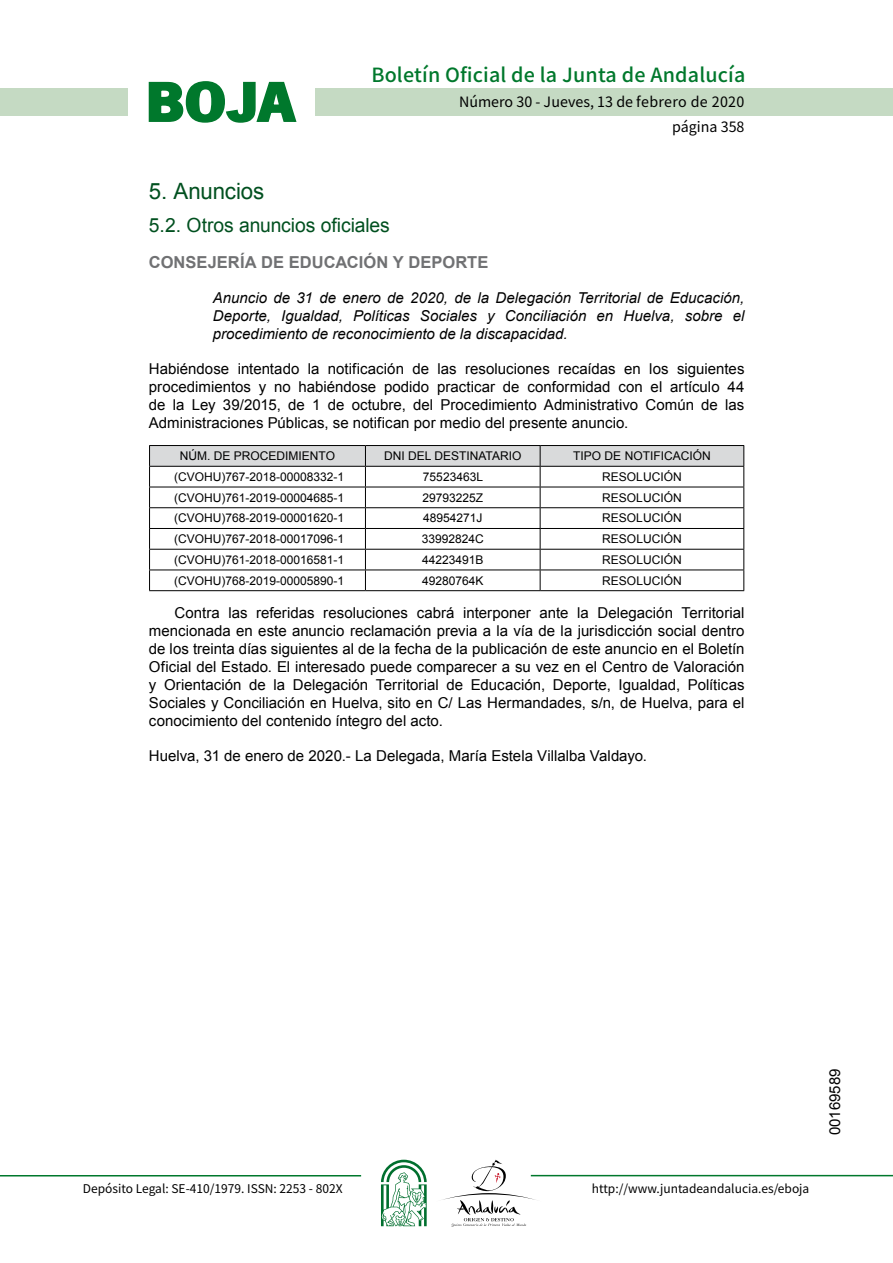
<style>
.page{position:relative;width:893px;height:1263px;background:#fff}
.page>*{position:absolute;margin:0;border:0;box-sizing:border-box;transform-origin:0 0}
.t1{font:700 57.75px "News Got T";color:#00782c;scale:1.14 1}
.t2{font:22.5px "Arial";letter-spacing:-.005em;color:#00501f}
.t3{font:500 19.5px "Noto Sans HK";letter-spacing:.01em;color:#00782c}
.t4{font:19.5px "Arial";letter-spacing:-.005em;color:#00501f}
.t5{font:700 16.5px "Arial";color:#707173}
.t6{font:15px/18px "Arial";color:#000;text-align:justify}
.t7{font:italic 15px/18px "Arial";color:#000;text-align:justify}
.t8{font:14.25px/24.5px "Noto Sans HK";color:#000;text-align:right}
.t9{font:12px "Arial";color:#000}
.t10{font:12px "Noto Sans HK";color:#000}
</style>
<div class="page">
<div style="left:315px;top:88px;width:577px;height:28px;background:#c5dac3"></div>
<div style="left:0;top:88px;width:128px;height:28px;background:#c5dac3"></div>
<hr style="left:0;top:1175px;width:361px;height:2px;background:#00782c">
<hr style="left:531px;top:1175px;width:361px;height:1px;background:#00782c">
<svg style="left:148px;top:81px;width:149px;height:42px"></svg>
<svg style="left:442px;top:1160px;width:100px;height:67px"></svg>
<svg style="left:381px;top:1160px;width:45px;height:66px"></svg>
<hr style="left:149px;top:445px;width:216px;height:1px;background:#000">
<hr style="left:365px;top:445px;width:175px;height:1px;background:#000">
<hr style="left:540px;top:445px;width:204px;height:1px;background:#000">
<svg style="left:149px;top:446px;width:595px;height:144px"></svg>
<hr style="left:149px;top:590px;width:216px;height:1px;background:#000">
<hr style="left:365px;top:590px;width:175px;height:1px;background:#000">
<hr style="left:540px;top:590px;width:204px;height:1px;background:#000">
<h1 class="t1" style="left:145px;top:68px;width:133px">BOJA</h1>
<h3 class="t3" style="left:371px;top:64px;width:375px">Boletín Oficial de la Junta de Andalucía</h3>
<p class="t8" style="left:459px;top:90px;width:287px">Número 30 - Jueves, 13 de febrero de 2020 página 358</p>
<h2 class="t2" style="left:149px;top:177px;width:117px">5. Anuncios</h2>
<h3 class="t4" style="left:149px;top:212px;width:242px">5.2. Otros anuncios oficiales</h3>
<p class="t5" style="left:149px;top:251px;width:341px">CONSEJERÍA DE EDUCACIÓN Y DEPORTE</p>
<p class="t7" style="left:213px;top:289px;width:533px">Anuncio de 31 de enero de 2020, de la Delegación Territorial de Educación, Deporte, Igualdad, Políticas Sociales y Conciliación en Huelva, sobre el procedimiento de reconocimiento de la discapacidad.</p>
<p class="t6" style="left:149px;top:360px;width:597px">Habiéndose intentado la notificación de las resoluciones recaídas en los siguientes procedimientos y no habiéndose podido practicar de conformidad con el artículo 44 de la Ley 39/2015, de 1 de octubre, del Procedimiento Administrativo Común de las Administraciones Públicas, se notifican por medio del presente anuncio.</p>
<p class="t9" style="left:180px;top:448px;width:157px">NÚM. DE PROCEDIMIENTO</p>
<p class="t9" style="left:384px;top:448px;width:139px">DNI DEL DESTINATARIO</p>
<p class="t9" style="left:573px;top:448px;width:139px">TIPO DE NOTIFICACIÓN</p>
<p class="t9" style="left:174px;top:469px;width:172px">(CVOHU)767-2018-00008332-1</p>
<p class="t9" style="left:423px;top:469px;width:62px">75523463L</p>
<p class="t9" style="left:602px;top:469px;width:81px">RESOLUCIÓN</p>
<p class="t9" style="left:174px;top:490px;width:172px">(CVOHU)761-2019-00004685-1</p>
<p class="t9" style="left:422px;top:490px;width:62px">29793225Z</p>
<p class="t9" style="left:602px;top:490px;width:81px">RESOLUCIÓN</p>
<p class="t9" style="left:174px;top:510px;width:172px">(CVOHU)768-2019-00001620-1</p>
<p class="t9" style="left:423px;top:510px;width:61px">48954271J</p>
<p class="t9" style="left:602px;top:510px;width:81px">RESOLUCIÓN</p>
<p class="t9" style="left:174px;top:531px;width:172px">(CVOHU)767-2018-00017096-1</p>
<p class="t9" style="left:422px;top:531px;width:64px">33992824C</p>
<p class="t9" style="left:602px;top:531px;width:81px">RESOLUCIÓN</p>
<p class="t9" style="left:174px;top:552px;width:172px">(CVOHU)761-2018-00016581-1</p>
<p class="t9" style="left:422px;top:552px;width:63px">44223491B</p>
<p class="t9" style="left:602px;top:552px;width:81px">RESOLUCIÓN</p>
<p class="t9" style="left:174px;top:573px;width:172px">(CVOHU)768-2019-00005890-1</p>
<p class="t9" style="left:422px;top:573px;width:63px">49280764K</p>
<p class="t9" style="left:602px;top:573px;width:81px">RESOLUCIÓN</p>
<p class="t6" style="left:149px;top:603px;width:597px;text-indent:26px">Contra las referidas resoluciones cabrá interponer ante la Delegación Territorial mencionada en este anuncio reclamación previa a la vía de la jurisdicción social dentro de los treinta días siguientes al de la fecha de la publicación de este anuncio en el Boletín Oficial del Estado. El interesado puede comparecer a su vez en el Centro de Valoración y Orientación de la Delegación Territorial de Educación, Deporte, Igualdad, Políticas Sociales y Conciliación en Huelva, sito en C/ Las Hermandades, s/n, de Huelva, para el conocimiento del contenido íntegro del acto.</p>
<p class="t6" style="left:149px;top:746px;width:499px">Huelva, 31 de enero de 2020.- La Delegada, María Estela Villalba Valdayo.</p>
<p class="t10" style="left:83px;top:1181px;width:261px">Depósito Legal: SE-410/1979. ISSN: 2253 - 802X</p>
<p class="t10" style="left:592px;top:1181px;width:219px">http://www.juntadeandalucia.es/eboja</p>
<p class="t6" style="left:826px;top:1135px;width:68px;rotate:-90deg">00169589</p>
</div>
